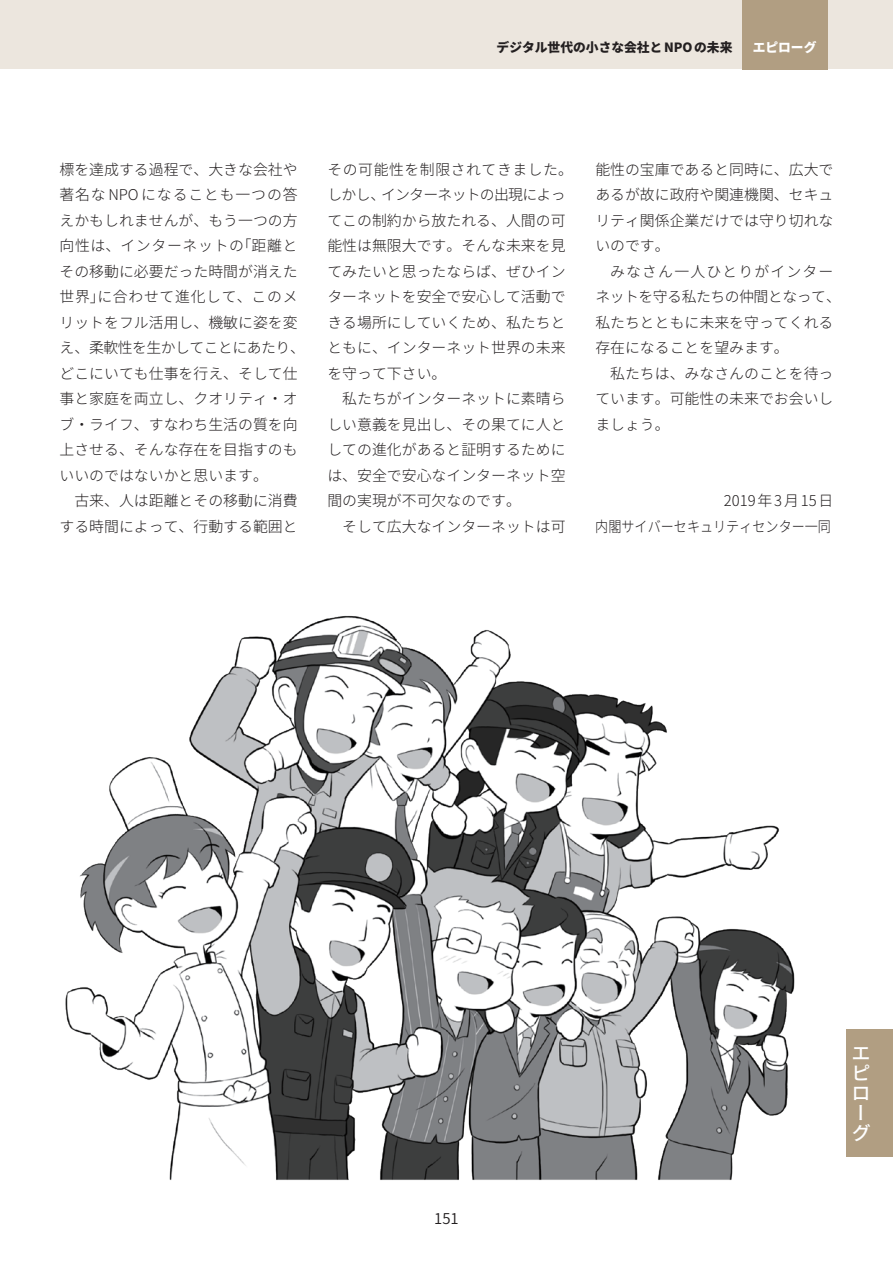
<style>
.page{position:relative;width:893px;height:1263px;background:#fff}
.page>*{position:absolute;margin:0;border:0;box-sizing:border-box;transform-origin:0 0}
.t1{font:500 19.2px/20.1px "Source Han Sans JP";color:#fff}
.t2{font:300 14.85px/25.5px "Source Han Sans JP";color:#231f20}
.t3{font:14.85px "Source Han Sans JP";color:#231f20}
.t4{font:800 12.75px "Source Han Sans JP";color:#231f20}
.t5{font:800 12.75px "Source Han Sans JP";color:#fff}
</style>
<div class="page">
<div style="left:0;top:0;width:893px;height:69px;background:#ece6de"></div>
<div style="left:742px;top:0;width:85px;height:69px;background:#b19e82"></div>
<div style="left:846px;top:1029px;width:47px;height:128px;background:#b19e82"></div>
<img style="left:65px;top:615px;width:730px;height:565px">
<p class="t4" style="left:484px;top:40px;width:250px">　デジタル世代の小さな会社とNPOの未来</p>
<p class="t5" style="left:753px;top:40px;width:65px">エピローグ</p>
<p class="t2" style="left:60px;top:157px;width:247px">標を達成する過程で、大きな会社や著名な NPO になることも一つの答えかもしれませんが、もう一つの方向性は、インターネットの「距離とその移動に必要だった時間が消えた世界」に合わせて進化して、このメリットをフル活用し、機敏に姿を変え、柔軟性を生かしてことにあたり、どこにいても仕事を行え、そして仕事と家庭を両立し、クオリティ・オブ・ライフ、すなわち生活の質を向上させる、そんな存在を目指すのもいいのではないかと思います。</p>
<p class="t2" style="left:60px;top:488px;width:240px;text-align:right">古来、人は距離とその移動に消費する時間によって、行動する範囲と</p>
<p class="t2" style="left:327px;top:157px;width:247px">その可能性を制限されてきました。しかし、インターネットの出現によってこの制約から放たれる、人間の可能性は無限大です。そんな未来を見てみたいと思ったならば、ぜひインターネットを安全で安心して活動できる場所にしていくため、私たちとともに、インターネット世界の未来を守って下さい。</p>
<p class="t2" style="left:327px;top:386px;width:240px;text-align:justify;text-indent:15px">私たちがインターネットに素晴らしい意義を見出し、その果てに人としての進化があると証明するためには、安全で安心なインターネット空間の実現が不可欠なのです。</p>
<p class="t2" style="left:342px;top:514px;width:225px">そして広大なインターネットは可</p>
<p class="t2" style="left:595px;top:157px;width:240px;text-align:justify">能性の宝庫であると同時に、広大であるが故に政府や関連機関、セキュリティ関係企業だけでは守り切れないのです。</p>
<p class="t2" style="left:595px;top:259px;width:247px;text-indent:15px">みなさん一人ひとりがインターネットを守る私たちの仲間となって、私たちとともに未来を守ってくれる存在になることを望みます。</p>
<p class="t2" style="left:595px;top:361px;width:240px;text-align:justify;text-indent:15px">私たちは、みなさんのことを待っています。可能性の未来でお会いしましょう。</p>
<p class="t2" style="left:595px;top:488px;width:240px;text-align:right">2019年3月15日<br>内閣サイバーセキュリティセンター一同</p>
<p class="t3" style="left:434px;top:1210px;width:26px">151</p>
<p class="t1" style="left:851px;top:1043px;width:20px">エピローグ</p>
</div>
